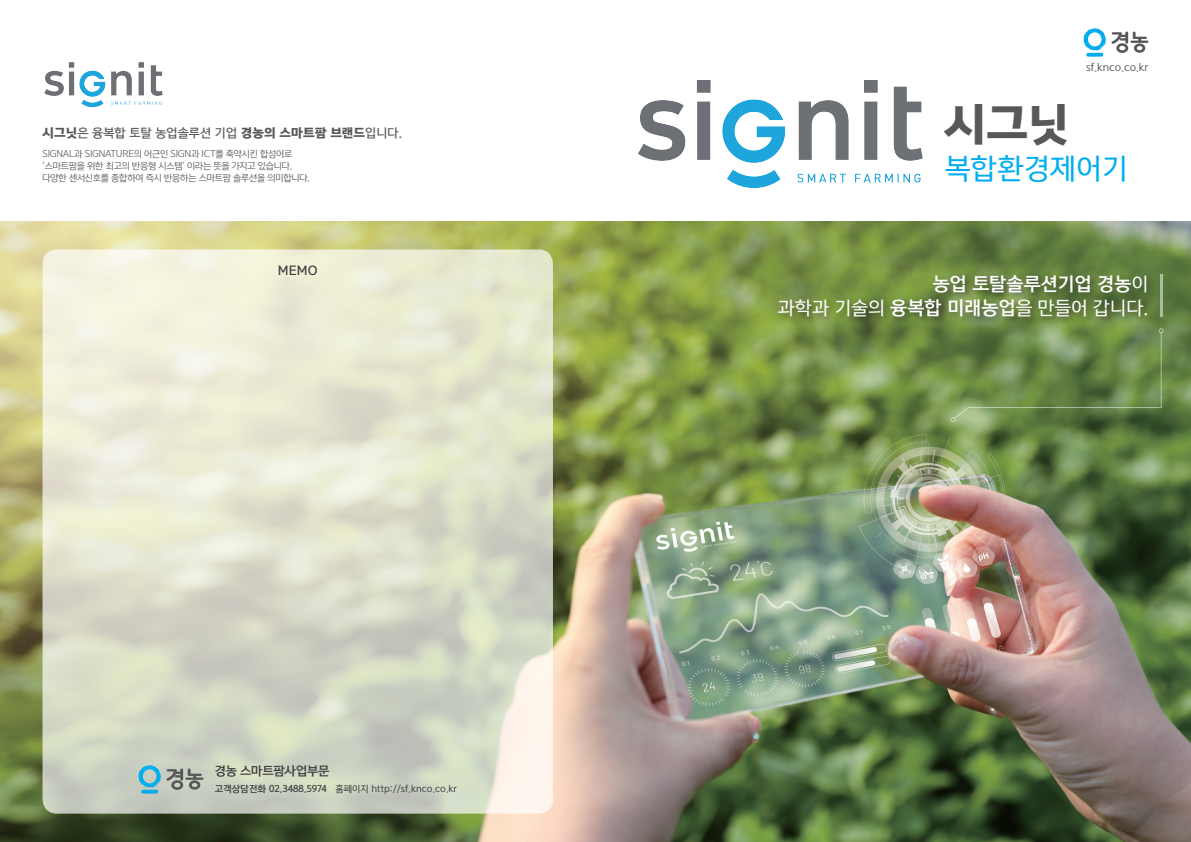
<style>
.page{position:relative;width:1191px;height:842px;background:#fff}
.page>*{position:absolute;margin:0;border:0;box-sizing:border-box;transform-origin:0 0}
.t1{font:43px "Yoon Gothic Pro 795";color:#57585a}
.t2{font:28px "Yoon Gothic Pro 755";color:#00aeef}
.t3{font:18px "Yoon Gothic Pro 755";color:#fff}
.t4{font:18px "Yoon Gothic Pro 775";color:#fff}
.t5{font:12px "Yoon Gothic Pro 765";color:#57585a}
.t6{font:12px "Yoon Gothic Pro 775";letter-spacing:-.03em;color:#3e3e3f}
.t7{font:10px "Yoon Gothic Pro 755";color:#57585a}
.t8{font:9px "Yoon Gothic Pro 745";letter-spacing:-.025em;color:#57585a}
.t9{font:9px "Yoon Gothic Pro 755";color:#3e3e3f}
.t10{font:9px "Yoon Gothic Pro 775";color:#3e3e3f}
.s1{font-family:"Yoon Gothic Pro 795"}
.s2{font-family:"Yoon Gothic Pro 755"}
.s3{font-family:"Yoon Gothic Pro 775"}
</style>
<div class="page">
<img style="left:44px;top:62px;width:119px;height:46px">
<img style="left:638px;top:80px;width:285px;height:108px">
<img style="left:0;top:221px;width:1191px;height:621px">
<svg style="left:43px;top:249px;width:510px;height:565px;background:#dfe0cd"></svg>
<svg style="left:1083px;top:28px;width:22px;height:29px"></svg>
<svg style="left:1111px;top:32px;width:37px;height:21px"></svg>
<div style="left:776px;top:273px;width:378px;height:52px;background:#231f20;opacity:.5"></div>
<svg style="left:138px;top:760px;width:65px;height:34px;background:#9db8b7"></svg>
<svg style="left:950px;top:328px;width:213px;height:94px;background:#6a874b"></svg>
<svg style="left:1159px;top:275px;width:3px;height:42px"></svg>
<p class="t5" style="left:43px;top:125px;width:361px"><span class="s1">시그닛</span>은 융복합 토탈 농업솔루션 기업 <span class="s1">경농의 스마트팜 브랜드</span>입니다.</p>
<p class="t8" style="left:43px;top:148px;width:251px">SIGNAL과 SIGNATURE의 어근인 SIGN과 ICT를 축약시킨 합성어로</p>
<p class="t8" style="left:43px;top:160px;width:251px">‘스마트팜을 위한 최고의 반응형 시스템’ 이라는 뜻을 가지고 있습니다.</p>
<p class="t8" style="left:43px;top:172px;width:269px">다양한 센서신호를 종합하여 즉시 반응하는 스마트팜 솔루션을 의미합니다.</p>
<p class="t6" style="left:278px;top:262px;width:42px">MEMO</p>
<p class="t6" style="left:215px;top:763px;width:116px">경농 스마트팜사업부문</p>
<p class="t10" style="left:215px;top:783px;width:114px">고객상담전화 02.3488.5974</p>
<p class="t9" style="left:335px;top:783px;width:123px">홈페이지 http://sf.knco.co.kr</p>
<p class="t7" style="left:1086px;top:61px;width:64px">sf.knco.co.kr</p>
<p class="t1" style="left:945px;top:91px;width:127px">시그닛</p>
<p class="t2" style="left:945px;top:150px;width:185px">복합환경제어기</p>
<p class="t4" style="left:932px;top:271px;width:217px">농업 토탈솔루션기업 경농<span class="s2">이</span></p>
<p class="t3" style="left:778px;top:296px;width:372px">과학과 기술의 <span class="s3">융복합 미래농업</span>을 만들어 갑니다.</p>
</div>
